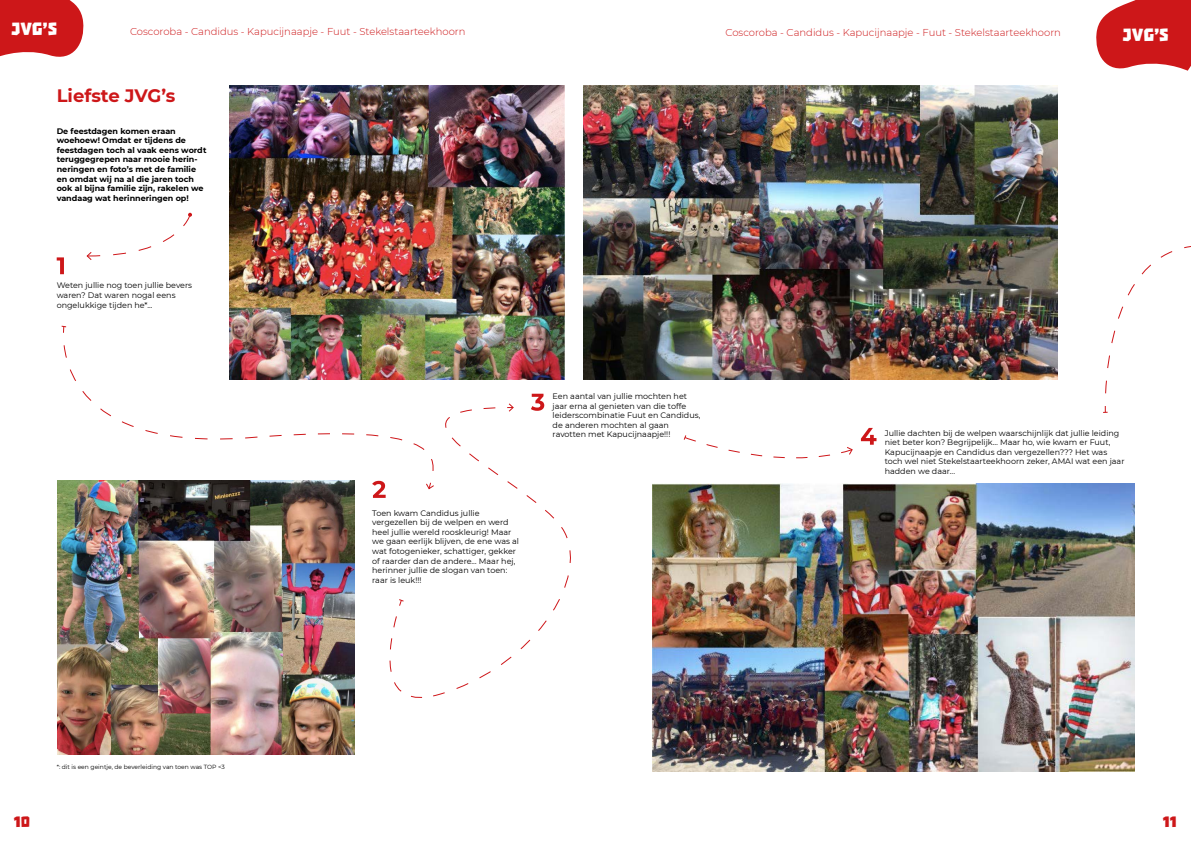
<style>
.page{position:relative;width:1191px;height:842px;background:#fff}
.page>*{position:absolute;margin:0;border:0;box-sizing:border-box;transform-origin:0 0}
.t1{font:20px "Troika";color:#fff}
.t2{font:700 18px "Montserrat";color:#cd1719}
.t3{font:17px "Troika";color:#cd1719}
.t4{font:300 10px "Montserrat";color:#cd1719}
.t5{font:8px/9.6px "Montserrat";color:#000}
.t6{font:700 8px/9.6px "Montserrat";color:#000}
.t7{font:6px "Montserrat";color:#000}
</style>
<div class="page">
<img style="left:57px;top:481px;width:297px;height:274px">
<svg style="left:0;top:0;width:84px;height:57px"></svg>
<svg style="left:1096px;top:0;width:95px;height:71px"></svg>
<img style="left:230px;top:85px;width:334px;height:294px">
<img style="left:583px;top:85px;width:474px;height:294px">
<img style="left:652px;top:484px;width:482px;height:287px">
<svg style="left:57px;top:257px;width:7px;height:17px"></svg>
<svg style="left:861px;top:428px;width:15px;height:17px"></svg>
<img style="left:62px;top:325px;width:370px;height:165px">
<svg style="left:61px;top:325px;width:6px;height:3px"></svg>
<svg style="left:389px;top:616px;width:34px;height:82px"></svg>
<svg style="left:398px;top:527px;width:170px;height:170px"></svg>
<svg style="left:398px;top:598px;width:7px;height:4px"></svg>
<svg style="left:268px;top:394px;width:286px;height:126px"></svg>
<svg style="left:683px;top:435px;width:170px;height:24px"></svg>
<svg style="left:1103px;top:246px;width:88px;height:167px"></svg>
<svg style="left:86px;top:213px;width:106px;height:47px"></svg>
<h1 class="t1" style="left:11px;top:18px;width:47px">JVG’S</h1>
<h1 class="t1" style="left:1123px;top:23px;width:47px">JVG’S</h1>
<p class="t4" style="left:130px;top:25px;width:337px">Coscoroba - Candidus - Kapucijnaapje - Fuut - Stekelstaarteekhoorn</p>
<p class="t4" style="left:725px;top:26px;width:337px">Coscoroba - Candidus - Kapucijnaapje - Fuut - Stekelstaarteekhoorn</p>
<h2 class="t2" style="left:57px;top:83px;width:120px">Liefste JVG’s</h2>
<p class="t6" style="left:57px;top:126px;width:151px">De feestdagen komen eraan woehoew! Omdat er tijdens de feestdagen toch al vaak eens wordt teruggegrepen naar mooie herin&shy;neringen en foto’s met de familie en omdat wij na al die jaren toch ook al bijna familie zijn, rakelen we vandaag wat herinneringen op!</p>
<p class="t5" style="left:57px;top:280px;width:137px">Weten jullie nog toen jullie bevers waren? Dat waren nogal eens ongelukkige tijden he*...</p>
<p class="t7" style="left:57px;top:763px;width:170px">*: dit is een geintje, de beverleiding van toen was TOP &lt;3</p>
<p class="t5" style="left:372px;top:508px;width:148px">Toen kwam Candidus jullie vergezellen bij de welpen en werd heel jullie wereld rooskleurig! Maar we gaan eerlijk blijven, de ene was al wat fotogenieker, schattiger, gekker of raarder dan de andere… Maar hej, herinner jullie de slogan van toen: raar is leuk!!!</p>
<p class="t5" style="left:552px;top:391px;width:149px">Een aantal van jullie mochten het jaar erna al genieten van die toffe leiderscombinatie Fuut en Candidus, de anderen mochten al gaan ravotten met Kapucijnaapje!!!</p>
<p class="t5" style="left:884px;top:428px;width:241px">Jullie dachten bij de welpen waarschijnlijk dat jullie leiding niet beter kon? Begrijpelijk… Maar ho, wie kwam er Fuut, Kapucijnaapje en Candidus dan vergezellen??? Het was toch wel niet Stekelstaarteekhoorn zeker, AMAI wat een jaar hadden we daar...</p>
<h3 class="t3" style="left:14px;top:812px;width:18px">10</h3>
<h3 class="t3" style="left:1163px;top:812px;width:15px">11</h3>
</div>
